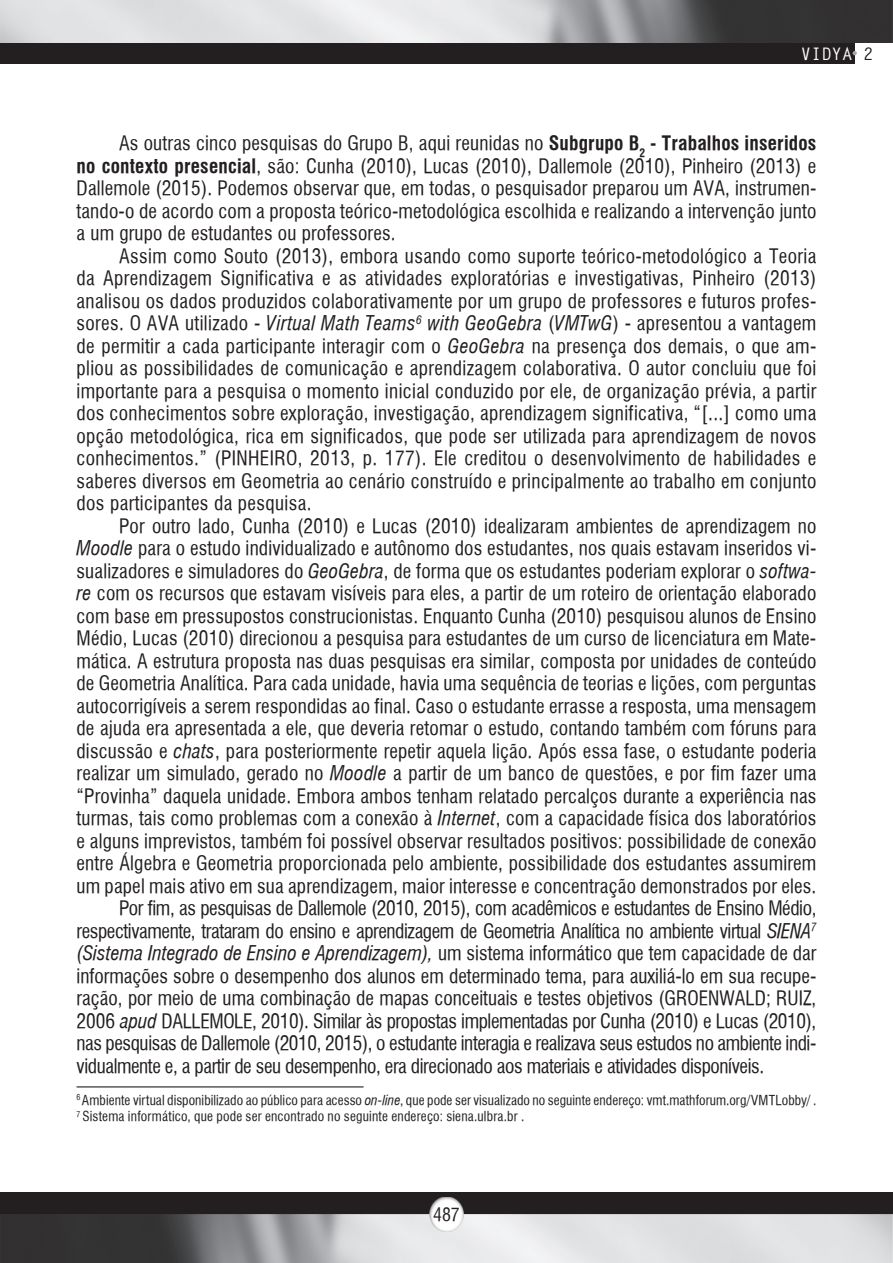
<style>
.page{position:relative;width:893px;height:1263px;background:#fff}
.page>*{position:absolute;margin:0;border:0;box-sizing:border-box;transform-origin:0 0}
.t1{font:19.5px/22.5px "Halvett Condensed";letter-spacing:.01em;color:#231f20;text-align:justify}
.t2{font:19.5px "Halvett Condensed";letter-spacing:-.02em;color:#231f20}
.t3{font:18px "Halvett Condensed";color:#231f20}
.t4{font:700 17.25px "Letter Gothic Std";color:#fff}
.t5{font:13.5px/16.5px "Halvett Condensed";letter-spacing:.01em;color:#231f20}
.s1{color:#231f20}
.s2{font-family:"Halvett";font-weight:700;font-stretch:condensed}
.s3{font-family:"Halvett";font-style:italic;font-stretch:condensed}
</style>
<div class="page">
<div style="left:0;top:0;width:855px;height:64px;background:#231f20"></div>
<img style="left:0;top:0;width:893px;height:43px">
<svg style="left:853px;top:51px;width:4px;height:4px"></svg>
<div style="left:0;top:1193px;width:893px;height:70px;background:#231f20"></div>
<img style="left:0;top:1214px;width:893px;height:49px">
<img style="left:429px;top:1197px;width:34px;height:34px">
<hr style="left:77px;top:1086px;width:287px;height:1px;background:#231f20">
<p class="t4" style="left:801px;top:43px;width:74px">VIDYA <span class="s1">2</span></p>
<p class="t1" style="left:77px;top:132px;width:741px;text-indent:43px">As outras cinco pesquisas do Grupo B, aqui reunidas no <span class="s2">Subgrupo B</span><sub>2</sub> <span class="s2">- Trabalhos inseridos no contexto presencial</span>, são: Cunha (2010), Lucas (2010), Dallemole (2010), Pinheiro (2013) e Dallemole (2015). Podemos observar que, em todas, o pesquisador preparou um AVA, instrumen&shy;tando-o de acordo com a proposta teórico-metodológica escolhida e realizando a intervenção junto a um grupo de estudantes ou professores.</p>
<p class="t1" style="left:77px;top:244px;width:741px;text-indent:43px">Assim como Souto (2013), embora usando como suporte teórico-metodológico a Teoria da Aprendizagem Significativa e as atividades exploratórias e investigativas, Pinheiro (2013) analisou os dados produzidos colaborativamente por um grupo de professores e futuros profes&shy;sores. O AVA utilizado - <span class="s3">Virtual Math Teams</span><sup>6</sup> <span class="s3">with GeoGebra</span> (<span class="s3">VMTwG</span>) - apresentou a vantagem de permitir a cada participante interagir com o <span class="s3">GeoGebra</span> na presença dos demais, o que am&shy;pliou as possibilidades de comunicação e aprendizagem colaborativa. O autor concluiu que foi importante para a pesquisa o momento inicial conduzido por ele, de organização prévia, a partir dos conhecimentos sobre exploração, investigação, aprendizagem significativa, “[...] como uma opção metodológica, rica em significados, que pode ser utilizada para aprendizagem de novos conhecimentos.” (PINHEIRO, 2013, p. 177). Ele creditou o desenvolvimento de habilidades e saberes diversos em Geometria ao cenário construído e principalmente ao trabalho em conjunto dos participantes da pesquisa.</p>
<p class="t1" style="left:119px;top:514px;width:699px">Por outro lado, Cunha (2010) e Lucas (2010) idealizaram ambientes de aprendizagem no</p>
<p class="t1" style="left:77px;top:537px;width:741px"><span class="s3">Moodle</span> para o estudo individualizado e autônomo dos estudantes, nos quais estavam inseridos vi-</p>
<p class="t1" style="left:77px;top:559px;width:741px">sualizadores e simuladores do <span class="s3">GeoGebra</span>, de forma que os estudantes poderiam explorar o <span class="s3">softwa-</span></p>
<p class="t1" style="left:77px;top:582px;width:741px"><span class="s3">re</span> com os recursos que estavam visíveis para eles, a partir de um roteiro de orientação elaborado</p>
<p class="t1" style="left:77px;top:604px;width:741px">com base em pressupostos construcionistas. Enquanto Cunha (2010) pesquisou alunos de Ensino</p>
<p class="t1" style="left:77px;top:627px;width:741px">Médio, Lucas (2010) direcionou a pesquisa para estudantes de um curso de licenciatura em Mate-</p>
<p class="t1" style="left:77px;top:649px;width:741px">mática. A estrutura proposta nas duas pesquisas era similar, composta por unidades de conteúdo</p>
<p class="t1" style="left:77px;top:672px;width:741px">de Geometria Analítica. Para cada unidade, havia uma sequência de teorias e lições, com perguntas</p>
<p class="t1" style="left:77px;top:694px;width:741px">autocorrigíveis a serem respondidas ao final. Caso o estudante errasse a resposta, uma mensagem</p>
<p class="t1" style="left:77px;top:717px;width:741px">de ajuda era apresentada a ele, que deveria retomar o estudo, contando também com fóruns para</p>
<p class="t1" style="left:77px;top:739px;width:741px">discussão e <span class="s3">chats</span>, para posteriormente repetir aquela lição. Após essa fase, o estudante poderia</p>
<p class="t1" style="left:77px;top:762px;width:741px">realizar um simulado, gerado no <span class="s3">Moodle</span> a partir de um banco de questões, e por fim fazer uma</p>
<p class="t1" style="left:77px;top:784px;width:741px">“Provinha” daquela unidade. Embora ambos tenham relatado percalços durante a experiência nas</p>
<p class="t1" style="left:77px;top:807px;width:741px">turmas, tais como problemas com a conexão à <span class="s3">Internet</span>, com a capacidade física dos laboratórios</p>
<p class="t1" style="left:77px;top:829px;width:741px">e alguns imprevistos, também foi possível observar resultados positivos: possibilidade de conexão</p>
<p class="t1" style="left:77px;top:852px;width:741px">entre Álgebra e Geometria proporcionada pelo ambiente, possibilidade dos estudantes assumirem</p>
<p class="t1" style="left:77px;top:874px;width:741px">um papel mais ativo em sua aprendizagem, maior interesse e concentração demonstrados por eles.</p>
<p class="t2" style="left:119px;top:896px;width:699px">Por fim, as pesquisas de Dallemole (2010, 2015), com acadêmicos e estudantes de Ensino Médio,</p>
<p class="t2" style="left:77px;top:919px;width:741px">respectivamente, trataram do ensino e aprendizagem de Geometria Analítica no ambiente virtual <span class="s3">SIENA</span><sup>7</sup></p>
<p class="t1" style="left:77px;top:942px;width:741px"><span class="s3">(Sistema Integrado de Ensino e Aprendizagem),</span> um sistema informático que tem capacidade de dar</p>
<p class="t1" style="left:77px;top:964px;width:741px">informações sobre o desempenho dos alunos em determinado tema, para auxiliá-lo em sua recupe-</p>
<p class="t1" style="left:77px;top:987px;width:741px">ração, por meio de uma combinação de mapas conceituais e testes objetivos (GROENWALD; RUIZ,</p>
<p class="t2" style="left:77px;top:1009px;width:741px">2006 <span class="s3">apud</span> DALLEMOLE, 2010). Similar às propostas implementadas por Cunha (2010) e Lucas (2010),</p>
<p class="t2" style="left:77px;top:1031px;width:741px">nas pesquisas de Dallemole (2010, 2015), o estudante interagia e realizava seus estudos no ambiente indi-</p>
<p class="t2" style="left:77px;top:1054px;width:689px">vidualmente e, a partir de seu desempenho, era direcionado aos materiais e atividades disponíveis.</p>
<p class="t5" style="left:77px;top:1092px;width:741px"><sup>6</sup> Ambiente virtual disponibilizado ao público para acesso <span class="s3">on-line</span>, que pode ser visualizado no seguinte endereço: vmt.mathforum.org/VMTLobby/ .<br><sup>7</sup> Sistema informático, que pode ser encontrado no seguinte endereço: siena.ulbra.br .</p>
<p class="t3" style="left:433px;top:1204px;width:28px">487</p>
</div>
